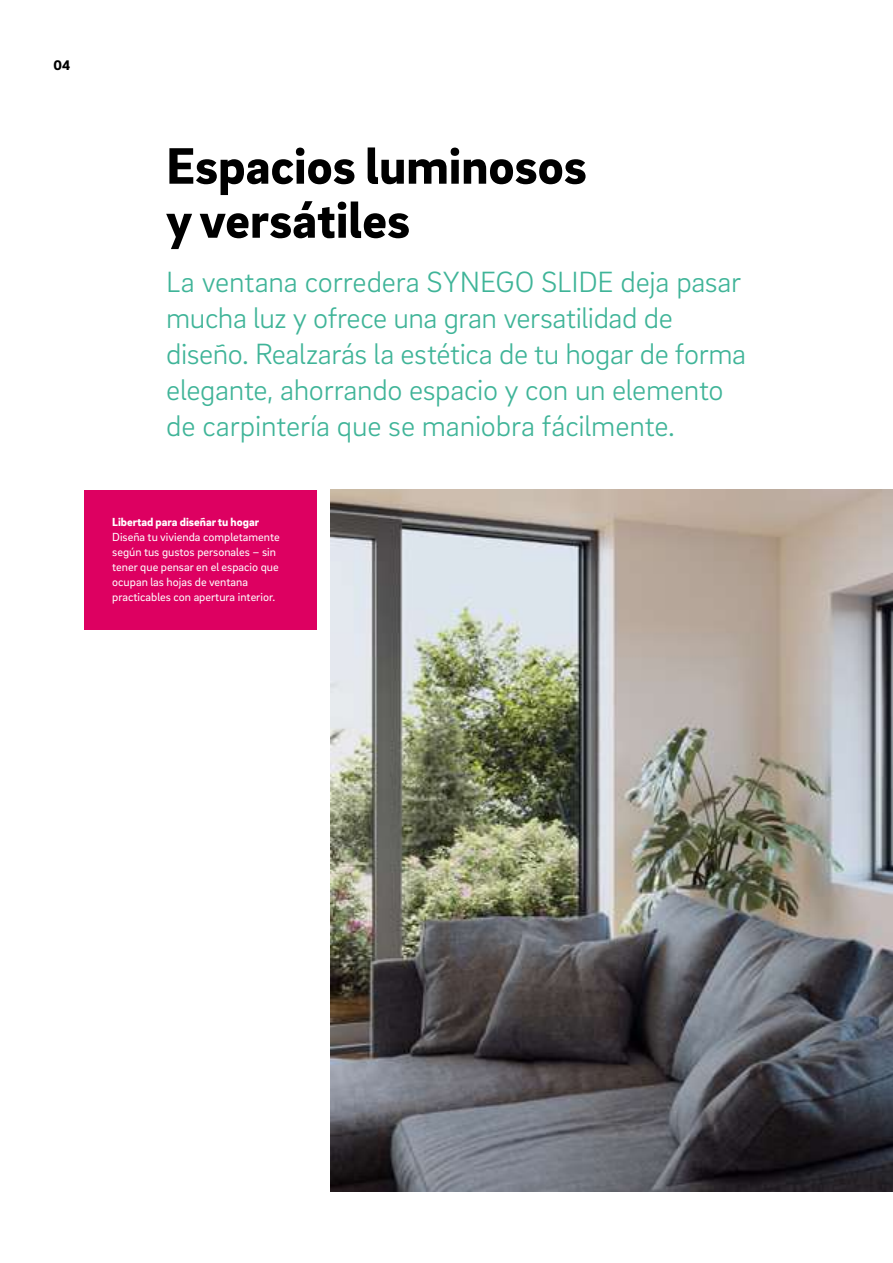
<style>
.page{position:relative;width:893px;height:1263px;background:#fff}
.page>*{position:absolute;margin:0;border:0;box-sizing:border-box;transform-origin:0 0}
.t1{font:900 52.5px/54px "Brix Sans";color:#000}
.t2{font:300 30px/36px "Brix Sans";letter-spacing:-.01em;color:#3fb498}
.t3{font:900 14.25px "Brix Sans";color:#000}
.t4{font:12px/15px "Brix Sans";color:#fff}
.t5{font:900 12px "Brix Sans";color:#fff}
</style>
<div class="page">
<img style="left:330px;top:490px;width:563px;height:702px">
<div style="left:84px;top:490px;width:232px;height:139px;background:#dd0061"></div>
<p class="t3" style="left:53px;top:56px;width:18px">04</p>
<h1 class="t1" style="left:166px;top:136px;width:422px">Espacios luminosos y versátiles</h1>
<p class="t2" style="left:166px;top:262px;width:582px">La ventana corredera SYNEGO SLIDE deja pasar mucha luz y ofrece una gran versatilidad de diseño. Realzarás la estética de tu hogar de forma elegante, ahorrando espacio y con un elemento de carpintería que se maniobra fácilmente.</p>
<p class="t5" style="left:112px;top:514px;width:148px">Libertad para diseñar tu hogar</p>
<p class="t4" style="left:112px;top:529px;width:169px">Diseña tu vivienda completamente según tus gustos personales – sin tener que pensar en el espacio que ocupan las hojas de ventana practicables con apertura interior.</p>
</div>
